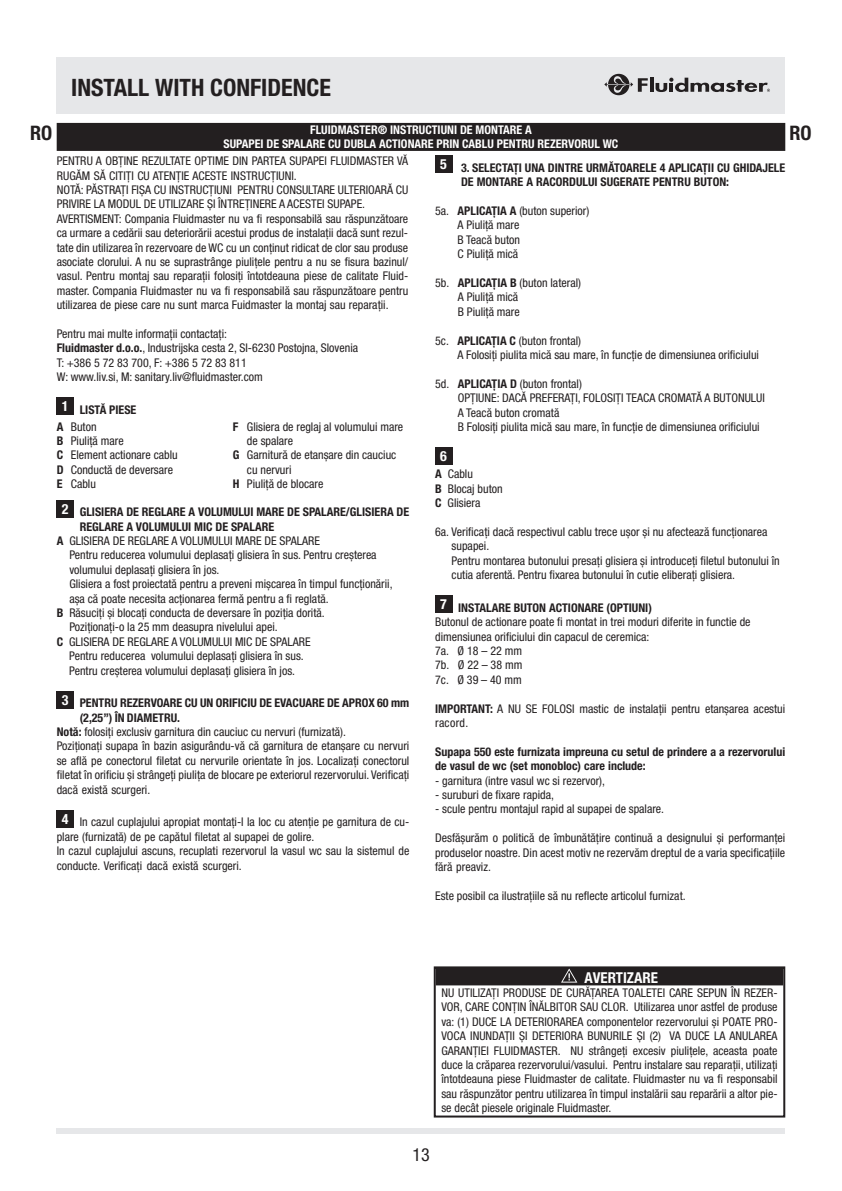
<style>
.page{position:relative;width:842px;height:1191px;background:#fff}
.page>*{position:absolute;margin:0;border:0;box-sizing:border-box;transform-origin:0 0}
.t1{font:700 condensed 24px "Helvetica Neue LT Pro";color:#231f20}
.t2{font:700 condensed 20px "Helvetica Neue LT Pro";color:#231f20}
.t3{font:condensed 18px "Helvetica Neue LT Pro";color:#231f20}
.t4{font:700 condensed 15px "Helvetica Neue LT Pro";color:#fff}
.t5{font:700 condensed 14px "Helvetica Neue LT Pro";color:#fff}
.t6{font:condensed 12px/14.4px "Helvetica Neue LT Pro";color:#231f20}
.t7{font:700 condensed 12px/14.4px "Helvetica Neue LT Pro";color:#231f20}
.t8{font:700 condensed 12px/14.4px "Helvetica Neue LT Pro";color:#fff;text-align:center}
.s1{font-weight:700}
</style>
<div class="page">
<div style="left:57px;top:57px;width:728px;height:56px;background:#e6e7e9"></div>
<hr style="left:650px;top:78px;width:3px;height:14px;background:#231f20">
<svg style="left:655px;top:78px;width:115px;height:14px"></svg>
<svg style="left:604px;top:74px;width:44px;height:21px"></svg>
<div style="left:57px;top:1128px;width:728px;height:6px;background:#e6e7e9"></div>
<div style="left:57px;top:123px;width:728px;height:28px;background:#231f20"></div>
<div style="left:57px;top:500px;width:17px;height:17px;background:#231f20"></div>
<div style="left:57px;top:691px;width:17px;height:17px;background:#231f20"></div>
<div style="left:57px;top:810px;width:17px;height:17px;background:#231f20"></div>
<div style="left:435px;top:156px;width:17px;height:17px;background:#231f20"></div>
<div style="left:435px;top:448px;width:17px;height:17px;background:#231f20"></div>
<div style="left:435px;top:596px;width:17px;height:17px;background:#231f20"></div>
<div style="left:57px;top:398px;width:17px;height:17px;background:#231f20"></div>
<div style="left:436px;top:967px;width:347px;height:18px;background:#231f20"></div>
<svg style="left:561px;top:969px;width:16px;height:13px"></svg>
<div style="left:434px;top:966px;width:351px;height:151px;border:2px solid #231f20"></div>
<h1 class="t1" style="left:71px;top:73px;width:261px">INSTALL WITH CONFIDENCE</h1>
<h2 class="t2" style="left:30px;top:120px;width:24px">RO</h2>
<h2 class="t2" style="left:789px;top:120px;width:24px">RO</h2>
<p class="t8" style="left:224px;top:122px;width:396px">FLUIDMASTER® INSTRUCTIUNI DE MONTARE A<br>SUPAPEI DE SPALARE CU DUBLA ACTIONARE PRIN CABLU PENTRU REZERVORUL WC</p>
<p class="t6" style="left:57px;top:154px;width:353px">PENTRU A OBȚINE REZULTATE OPTIME DIN PARTEA SUPAPEI FLUIDMASTER VĂ RUGĂM SĂ CITIȚI CU ATENȚIE ACESTE INSTRUCȚIUNI.<br>NOTĂ: PĂSTRAȚI FIȘA CU INSTRUCȚIUNI PENTRU CONSULTARE ULTERIOARĂ CU PRIVIRE LA MODUL DE UTILIZARE ȘI ÎNTREȚINERE A ACESTEI SUPAPE.<br>AVERTISMENT: Compania Fluidmaster nu va fi responsabilă sau răspunzătoare ca urmare a cedării sau deteriorării acestui produs de instalații dacă sunt rezul&shy;tate din utilizarea în rezervoare de WC cu un conținut ridicat de clor sau produse asociate clorului. A nu se suprastrânge piulițele pentru a nu se fisura bazinul/ vasul. Pentru montaj sau reparații folosiți întotdeauna piese de calitate Fluid&shy;master. Compania Fluidmaster nu va fi responsabilă sau răspunzătoare pentru utilizarea de piese care nu sunt marca Fuidmaster la montaj sau reparații.</p>
<p class="t6" style="left:57px;top:326px;width:303px">Pentru mai multe informații contactați:<br><span class="s1">Fluidmaster d.o.o.</span>, Industrijska cesta 2, SI-6230 Postojna, Slovenia T: +386 5 72 83 700, F: +386 5 72 83 811<br>W: www.liv.si, M: sanitary.liv@fluidmaster.com</p>
<p class="t7" style="left:62px;top:402px;width:76px"><sup>1</sup> LISTĂ PIESE</p>
<p class="t6" style="left:57px;top:419px;width:123px"><span class="s1">A</span> Buton<br><span class="s1">B</span> Piuliță mare<br><span class="s1">C</span> Element actionare cablu<br><span class="s1">D</span> Conductă de deversare<br><span class="s1">E</span> Cablu</p>
<p class="t6" style="left:233px;top:419px;width:172px"><span class="s1">F</span> Glisiera de reglaj al volumului mare</p>
<p class="t6" style="left:247px;top:433px;width:48px">de spalare</p>
<p class="t6" style="left:233px;top:448px;width:165px"><span class="s1">G</span> Garnitură de etanșare din cauciuc</p>
<p class="t6" style="left:247px;top:462px;width:46px">cu nervuri</p>
<p class="t6" style="left:233px;top:476px;width:92px"><span class="s1">H</span> Piuliță de blocare</p>
<p class="t7" style="left:62px;top:504px;width:349px"><sup>2</sup> GLISIERA DE REGLARE A VOLUMULUI MARE DE SPALARE/GLISIERA DE</p>
<p class="t7" style="left:80px;top:519px;width:196px">REGLARE A VOLUMULUI MIC DE SPALARE</p>
<p class="t6" style="left:57px;top:533px;width:265px"><span class="s1">A</span> GLISIERA DE REGLARE A VOLUMULUI MARE DE SPALARE</p>
<p class="t6" style="left:69px;top:548px;width:309px">Pentru reducerea volumului deplasați glisiera în sus. Pentru creșterea</p>
<p class="t6" style="left:69px;top:562px;width:152px">volumului deplasați glisiera în jos.</p>
<p class="t6" style="left:69px;top:576px;width:325px">Glisiera a fost proiectată pentru a preveni mișcarea în timpul funcționării,</p>
<p class="t6" style="left:69px;top:591px;width:261px">așa că poate necesita acționarea fermă pentru a fi reglată.</p>
<p class="t6" style="left:57px;top:605px;width:269px"><span class="s1">B</span> Răsuciți și blocați conducta de deversare în poziția dorită.</p>
<p class="t6" style="left:69px;top:620px;width:210px">Poziționați-o la 25 mm deasupra nivelului apei.</p>
<p class="t6" style="left:57px;top:634px;width:255px"><span class="s1">C</span> GLISIERA DE REGLARE A VOLUMULUI MIC DE SPALARE</p>
<p class="t6" style="left:69px;top:648px;width:236px">Pentru reducerea volumului deplasați glisiera în sus.</p>
<p class="t6" style="left:69px;top:663px;width:227px">Pentru creșterea volumului deplasați glisiera în jos.</p>
<p class="t7" style="left:62px;top:695px;width:349px"><sup>3</sup> PENTRU REZERVOARE CU UN ORIFICIU DE EVACUARE DE APROX 60 mm</p>
<p class="t7" style="left:80px;top:710px;width:102px">(2,25”) ÎN DIAMETRU.</p>
<p class="t6" style="left:57px;top:724px;width:291px"><span class="s1">Notă:</span> folosiți exclusiv garnitura din cauciuc cu nervuri (furnizată).</p>
<p class="t6" style="left:57px;top:739px;width:354px">Poziționați supapa în bazin asigurându-vă că garnitura de etanșare cu nervuri</p>
<p class="t6" style="left:57px;top:753px;width:354px">se află pe conectorul filetat cu nervurile orientate în jos. Localizați conectorul</p>
<p class="t6" style="left:57px;top:767px;width:354px">filetat în orificiu și strângeți piulița de blocare pe exteriorul rezervorului. Verificați</p>
<p class="t6" style="left:57px;top:782px;width:95px">dacă există scurgeri.</p>
<p class="t6" style="left:57px;top:815px;width:354px;text-indent:5px"><sup>4</sup> In cazul cuplajului apropiat montați-l la loc cu atenție pe garnitura de cu&shy;plare (furnizată) de pe capătul filetat al supapei de golire.<br>In cazul cuplajului ascuns, recuplati rezervorul la vasul wc sau la sistemul de conducte. Verificați dacă există scurgeri.</p>
<p class="t7" style="left:461px;top:160px;width:326px;text-indent:-21px"><sup>5</sup> 3. SELECTAȚI UNA DINTRE URMĂTOARELE 4 APLICAȚII CU GHIDAJELE<br>DE MONTARE A RACORDULUI SUGERATE PENTRU BUTON:</p>
<p class="t6" style="left:458px;top:203px;width:133px;text-indent:-22px">5a. <span class="s1">APLICAȚIA A</span> (buton superior)<br>A Piuliță mare<br>B Teacă buton<br>C Piuliță mică</p>
<p class="t6" style="left:458px;top:275px;width:125px;text-indent:-23px">5b. <span class="s1">APLICAȚIA B</span> (buton lateral)<br>A Piuliță mică<br>B Piuliță mare</p>
<p class="t6" style="left:457px;top:333px;width:303px;text-indent:-22px">5c. <span class="s1">APLICAȚIA C</span> (buton frontal)<br>A Folosiți piulita mică sau mare, în funcție de dimensiunea orificiului</p>
<p class="t6" style="left:458px;top:376px;width:309px;text-indent:-23px">5d. <span class="s1">APLICAȚIA D</span> (buton frontal)<br>OPȚIUNE: DACĂ PREFERAȚI, FOLOSIȚI TEACA CROMATĂ A BUTONULUI A Teacă buton cromată<br>B Folosiți piulita mică sau mare, în funcție de dimensiunea orificiului</p>
<p class="t5" style="left:440px;top:448px;width:8px">6</p>
<p class="t6" style="left:435px;top:467px;width:69px"><span class="s1">A</span> Cablu<br><span class="s1">B</span> Blocaj buton<br><span class="s1">C</span> Glisiera</p>
<p class="t6" style="left:452px;top:524px;width:330px;text-indent:-16px">6a. Verificați dacă respectivul cablu trece ușor și nu afectează funcționarea supapei.<br>Pentru montarea butonului presați glisiera și introduceți filetul butonului în cutia aferentă. Pentru fixarea butonului în cutie eliberați glisiera.</p>
<p class="t6" style="left:435px;top:600px;width:317px;text-indent:5px"><sup>7</sup> <span class="s1">INSTALARE BUTON ACTIONARE (OPTIUNI)<br></span>Butonul de actionare poate fi montat in trei moduri diferite in functie de dimensiunea orificiului din capacul de ceremica:<br>7a. Ø 18 – 22 mm<br>7b. Ø 22 – 38 mm<br>7c. Ø 39 – 40 mm</p>
<p class="t6" style="left:435px;top:701px;width:352px"><span class="s1">IMPORTANT:</span> A NU SE FOLOSI mastic de instalații pentru etanșarea acestui racord.</p>
<p class="t7" style="left:435px;top:744px;width:352px">Supapa 550 este furnizata impreuna cu setul de prindere a a rezervorului de vasul de wc (set monobloc) care include:</p>
<p class="t6" style="left:435px;top:773px;width:171px">- garnitura (intre vasul wc si rezervor),</p>
<p class="t6" style="left:435px;top:787px;width:120px">- suruburi de fixare rapida,</p>
<p class="t6" style="left:435px;top:802px;width:230px">- scule pentru montajul rapid al supapei de spalare.</p>
<p class="t6" style="left:435px;top:830px;width:352px;text-align:justify">Desfășurăm o politică de îmbunătățire continuă a designului și performanței produselor noastre. Din acest motiv ne rezervăm dreptul de a varia specificațiile fără preaviz.</p>
<p class="t6" style="left:435px;top:888px;width:252px">Este posibil ca ilustrațiile să nu reflecte articolul furnizat.</p>
<p class="t4" style="left:585px;top:968px;width:75px">AVERTIZARE</p>
<p class="t6" style="left:441px;top:985px;width:338px;text-align:justify">NU UTILIZAȚI PRODUSE DE CURĂȚAREA TOALETEI CARE SEPUN ÎN REZER-VOR, CARE CONȚIN ÎNĂLBITOR SAU CLOR. Utilizarea unor astfel de produse va: (1) DUCE LA DETERIORAREA componentelor rezervorului și POATE PRO-VOCA INUNDAȚII ȘI DETERIORA BUNURILE ȘI (2) VA DUCE LA ANULAREA GARANȚIEI FLUIDMASTER. NU strângeți excesiv piulițele, aceasta poate duce la crăparea rezervorului/vasului. Pentru instalare sau reparații, utilizați întotdeauna piese Fluidmaster de calitate. Fluidmaster nu va fi responsabil sau răspunzător pentru utilizarea în timpul instalării sau reparării a altor pie&shy;se decât piesele originale Fluidmaster.</p>
<h3 class="t3" style="left:412px;top:1144px;width:19px">13</h3>
</div>
